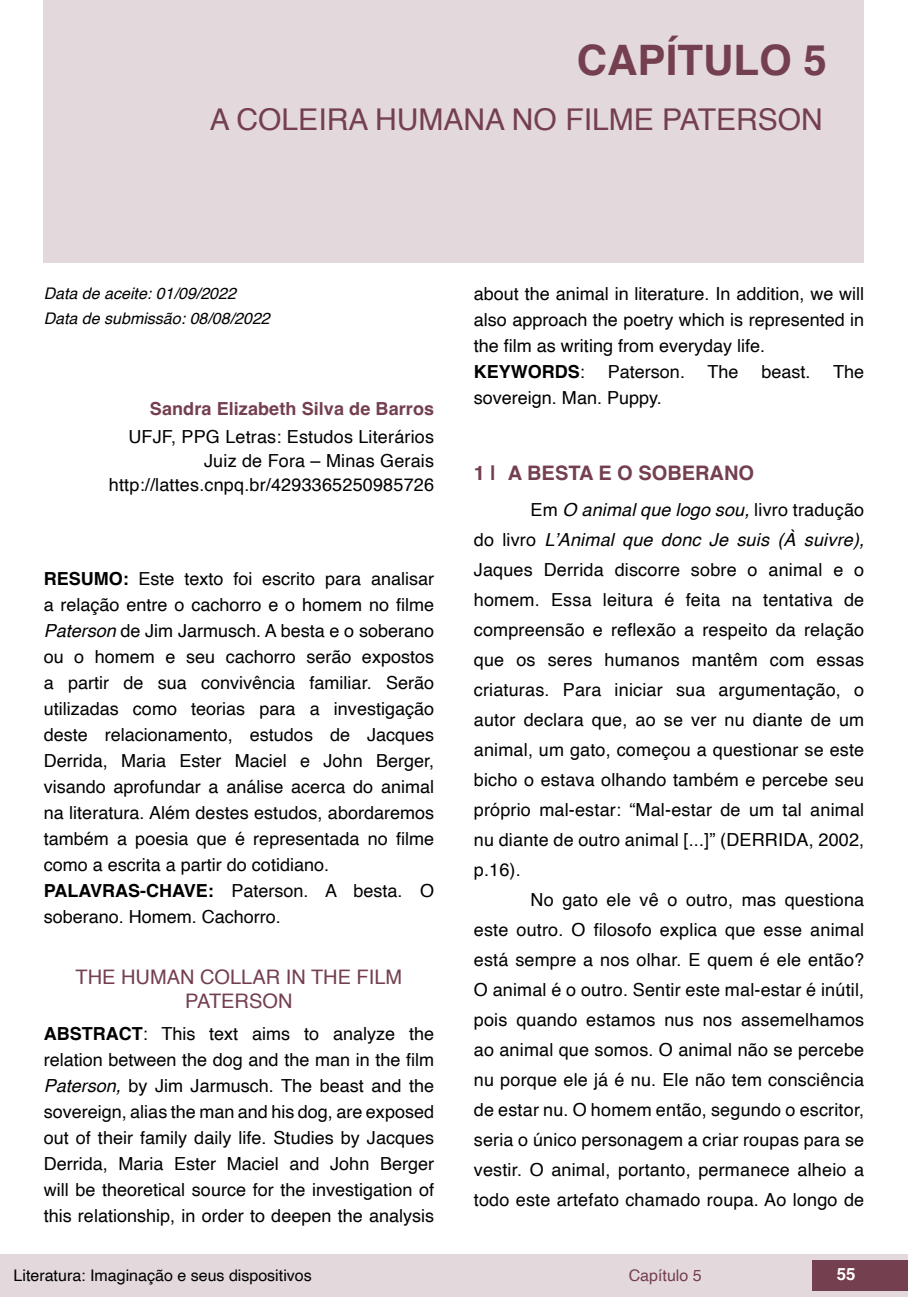
<style>
.page{position:relative;width:908px;height:1304px;background:#fff}
.page>*{position:absolute;margin:0;border:0;box-sizing:border-box;transform-origin:0 0}
.t1{font:700 42px "Helvetica";color:#743f4f}
.t2{font:30px "Helvetica";color:#743f4f}
.t3{font:20px/24px "Helvetica";color:#743f4f;text-align:center}
.t4{font:700 20px "Helvetica";color:#743f4f}
.t5{font:18px/26px "Helvetica";color:#000;text-align:justify}
.t6{font:700 18px "Helvetica";letter-spacing:.005em;color:#743f4f}
.t7{font:700 16.8px "Helvetica";color:#fff}
.t8{font:italic 16px "Helvetica";color:#000}
.t9{font:16px "Helvetica";color:#000}
.t10{font:16px "Helvetica";color:#743f4f}
.s1{font-weight:700}
.s2{font-style:italic}
</style>
<div class="page">
<div style="left:0;top:1254px;width:906px;height:43px;background:#e3d8dc"></div>
<div style="left:812px;top:1261px;width:95px;height:30px;background:#743f4f"></div>
<div style="left:44px;top:0;width:819px;height:263px;background:#e3d8dc"></div>
<h1 class="t1" style="left:576px;top:35px;width:251px">CAPÍTULO 5</h1>
<h2 class="t2" style="left:210px;top:96px;width:614px">A COLEIRA HUMANA NO FILME PATERSON</h2>
<p class="t8" style="left:44px;top:280px;width:194px">Data de aceite: 01/09/2022</p>
<p class="t8" style="left:44px;top:306px;width:227px">Data de submissão: 08/08/2022</p>
<p class="t6" style="left:150px;top:398px;width:285px">Sandra Elizabeth Silva de Barros</p>
<p class="t5" style="left:109px;top:425px;width:326px;line-height:24px;text-align:right">UFJF, PPG Letras: Estudos Literários<br>Juiz de Fora – Minas Gerais http://lattes.cnpq.br/4293365250985726</p>
<p class="t5" style="left:44px;top:566px;width:392px;text-align:left"><span class="s1">RESUMO:</span> Este texto foi escrito para analisar a relação entre o cachorro e o homem no filme <span class="s2">Paterson</span> de Jim Jarmusch. A besta e o soberano ou o homem e seu cachorro serão expostos a partir de sua convivência familiar. Serão utilizadas como teorias para a investigação deste relacionamento, estudos de Jacques Derrida, Maria Ester Maciel e John Berger, visando aprofundar a análise acerca do animal na literatura. Além destes estudos, abordaremos também a poesia que é representada no filme como a escrita a partir do cotidiano.<br><span class="s1">PALAVRAS-CHAVE:</span> Paterson. A besta. O soberano. Homem. Cachorro.</p>
<p class="t3" style="left:75px;top:966px;width:328px">THE HUMAN COLLAR IN THE FILM<br>PATERSON</p>
<p class="t5" style="left:44px;top:1021px;width:392px"><span class="s1">ABSTRACT</span>: This text aims to analyze the relation between the dog and the man in the film <span class="s2">Paterson,</span> by Jim Jarmusch. The beast and the sovereign, alias the man and his dog, are exposed out of their family daily life. Studies by Jacques Derrida, Maria Ester Maciel and John Berger will be theoretical source for the investigation of this relationship, in order to deepen the analysis</p>
<p class="t5" style="left:473px;top:281px;width:392px;text-align:left">about the animal in literature. In addition, we will also approach the poetry which is represented in the film as writing from everyday life.<br><span class="s1">KEYWORDS</span>:</p>
<p class="t5" style="left:607px;top:359px;width:79px">Paterson.</p>
<p class="t5" style="left:707px;top:359px;width:33px">The</p>
<p class="t5" style="left:761px;top:359px;width:51px">beast.</p>
<p class="t5" style="left:832px;top:359px;width:33px">The</p>
<p class="t5" style="left:473px;top:385px;width:189px">sovereign. Man. Puppy.</p>
<p class="t4" style="left:473px;top:461px;width:282px">1 | A BESTA E O SOBERANO</p>
<p class="t5" style="left:473px;top:495px;width:392px;line-height:30px;text-indent:57px">Em <span class="s2">O animal que logo sou,</span> livro tradução do livro <span class="s2">L’Animal que donc Je suis (À suivre), </span>Jaques Derrida discorre sobre o animal e o homem. Essa leitura é feita na tentativa de compreensão e reflexão a respeito da relação que os seres humanos mantêm com essas criaturas. Para iniciar sua argumentação, o autor declara que, ao se ver nu diante de um animal, um gato, começou a questionar se este bicho o estava olhando também e percebe seu próprio mal-estar: “Mal-estar de um tal animal nu diante de outro animal [...]” (DERRIDA, 2002, p.16).</p>
<p class="t5" style="left:473px;top:885px;width:392px;line-height:30px;text-indent:57px">No gato ele vê o outro, mas questiona este outro. O filosofo explica que esse animal está sempre a nos olhar. E quem é ele então?<br>O animal é o outro. Sentir este mal-estar é inútil, pois quando estamos nus nos assemelhamos ao animal que somos. O animal não se percebe nu porque ele já é nu. Ele não tem consciência de estar nu. O homem então, segundo o escritor, seria o único personagem a criar roupas para se vestir. O animal, portanto, permanece alheio a todo este artefato chamado roupa. Ao longo de</p>
<p class="t9" style="left:14px;top:1263px;width:299px">Literatura: Imaginação e seus dispositivos</p>
<p class="t10" style="left:628px;top:1263px;width:74px">Capítulo 5</p>
<p class="t7" style="left:836px;top:1264px;width:20px">55</p>
</div>
